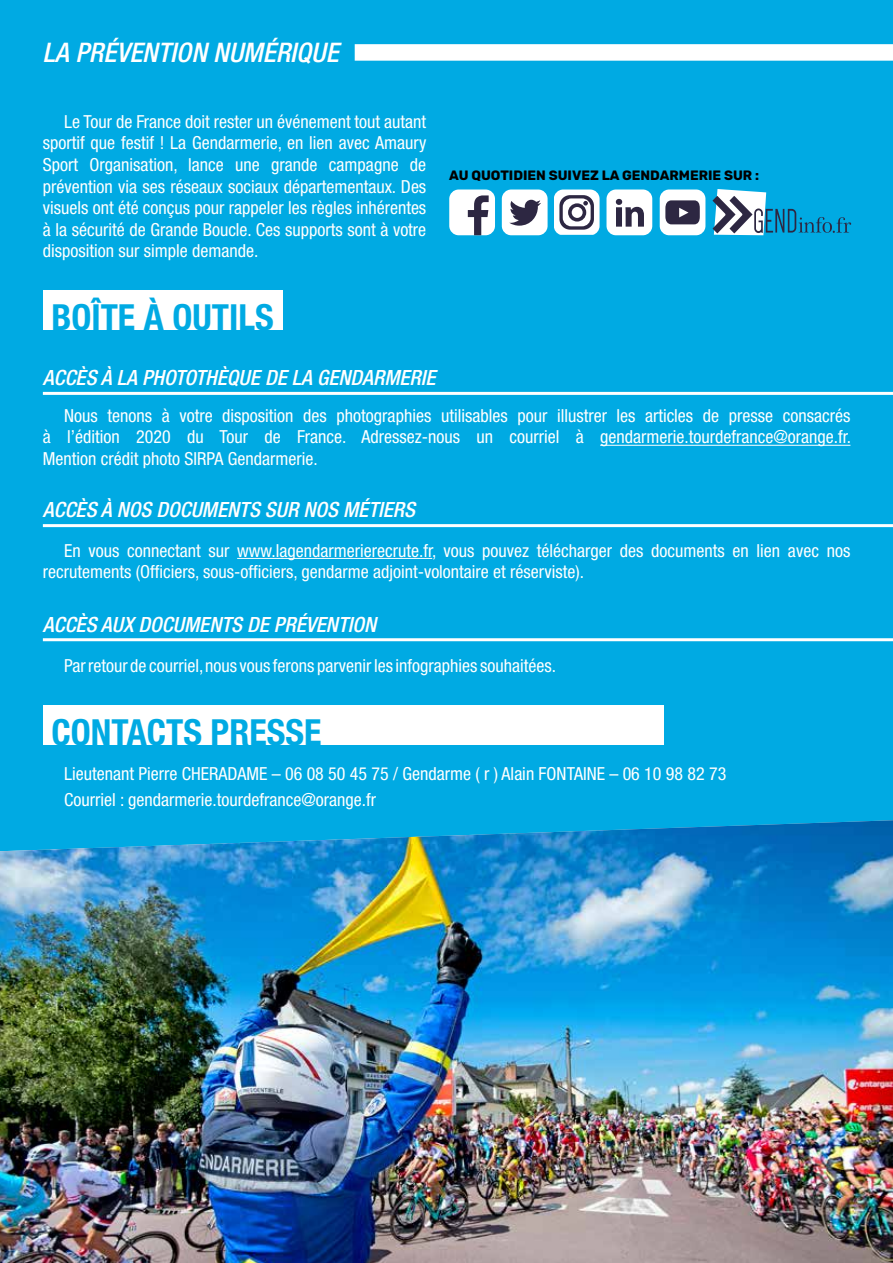
<style>
.page{position:relative;width:893px;height:1263px;background:#fff}
.page>*{position:absolute;margin:0;border:0;box-sizing:border-box;transform-origin:0 0}
.t1{font:700 condensed 36px "Helvetica Neue LT Std";color:#00aae3}
.t2{font:italic 500 condensed 27px "Helvetica Neue LT Std";color:#fff}
.t3{font:italic 500 condensed 21px "Helvetica Neue LT Std";color:#fff}
.t4{font:condensed 18px/21.6px "Helvetica Neue LT Std";color:#fff;text-align:justify}
.t5{font:700 13.5px "Rubik";color:#000}
</style>
<div class="page">
<div style="left:0;top:0;width:893px;height:820px;background:#00aae3"></div>
<img style="left:0;top:820px;width:893px;height:443px">
<div style="left:355px;top:44px;width:538px;height:17px;background:#fff"></div>
<hr style="left:43px;top:392px;width:850px;height:3px;background:#fff">
<hr style="left:43px;top:524px;width:850px;height:3px;background:#fff">
<hr style="left:43px;top:638px;width:850px;height:3px;background:#fff">
<hr style="left:600px;top:445px;width:250px;height:1px;background:#fff">
<hr style="left:237px;top:558px;width:195px;height:1px;background:#fff">
<div style="left:43px;top:290px;width:240px;height:40px;background:#fff"></div>
<div style="left:43px;top:705px;width:620px;height:40px;background:#fff"></div>
<svg style="left:713px;top:189px;width:138px;height:46px"></svg>
<div style="left:660px;top:189px;width:45px;height:46px;background:#fff;border-radius:9px"></div>
<svg style="left:665px;top:200px;width:35px;height:24px"></svg>
<svg style="left:554px;top:189px;width:46px;height:46px"></svg>
<div style="left:449px;top:189px;width:46px;height:46px;background:#fff;border-radius:9px"></div>
<svg style="left:468px;top:195px;width:21px;height:40px"></svg>
<div style="left:502px;top:189px;width:46px;height:46px;background:#fff;border-radius:9px"></div>
<svg style="left:509px;top:200px;width:32px;height:26px"></svg>
<div style="left:606px;top:189px;width:46px;height:46px;background:#fff;border-radius:9px"></div>
<svg style="left:616px;top:199px;width:28px;height:28px"></svg>
<h2 class="t2" style="left:43px;top:36px;width:297px">LA PRÉVENTION NUMÉRIQUE</h2>
<p class="t4" style="left:43px;top:110px;width:385px;text-indent:21px">Le Tour de France doit rester un événement tout autant sportif que festif ! La Gendarmerie, en lien avec Amaury Sport Organisation, lance une grande campagne de prévention via ses réseaux sociaux départementaux. Des visuels ont été conçus pour rappeler les règles inhérentes à la sécurité de Grande Boucle. Ces supports sont à votre disposition sur simple demande.</p>
<p class="t5" style="left:449px;top:168px;width:311px">AU QUOTIDIEN SUIVEZ LA GENDARMERIE SUR :</p>
<h1 class="t1" style="left:51px;top:295px;width:224px">BOÎTE À OUTILS</h1>
<p class="t3" style="left:43px;top:365px;width:394px">ACCÈS À LA PHOTOTHÈQUE DE LA GENDARMERIE</p>
<p class="t4" style="left:43px;top:405px;width:810px;text-indent:21px">Nous tenons à votre disposition des photographies utilisables pour illustrer les articles de presse consacrés à l’édition 2020 du Tour de France. Adressez-nous un courriel à gendarmerie.tourdefrance@orange.fr.<br>Mention crédit photo SIRPA Gendarmerie.</p>
<p class="t3" style="left:43px;top:497px;width:374px">ACCÈS À NOS DOCUMENTS SUR NOS MÉTIERS</p>
<p class="t4" style="left:43px;top:539px;width:809px;text-indent:21px">En vous connectant sur www.lagendarmerierecrute.fr, vous pouvez télécharger des documents en lien avec nos recrutements (Officiers, sous-officiers, gendarme adjoint-volontaire et réserviste).</p>
<p class="t3" style="left:43px;top:612px;width:335px">ACCÈS AUX DOCUMENTS DE PRÉVENTION</p>
<p class="t4" style="left:64px;top:654px;width:493px">Par retour de courriel, nous vous ferons parvenir les infographies souhaitées.</p>
<h1 class="t1" style="left:51px;top:710px;width:271px">CONTACTS PRESSE</h1>
<p class="t4" style="left:64px;top:761px;width:664px;line-height:25.8px">Lieutenant Pierre CHERADAME – 06 08 50 45 75 / Gendarme ( r ) Alain FONTAINE – 06 10 98 82 73<br>Courriel : gendarmerie.tourdefrance@orange.fr</p>
</div>
